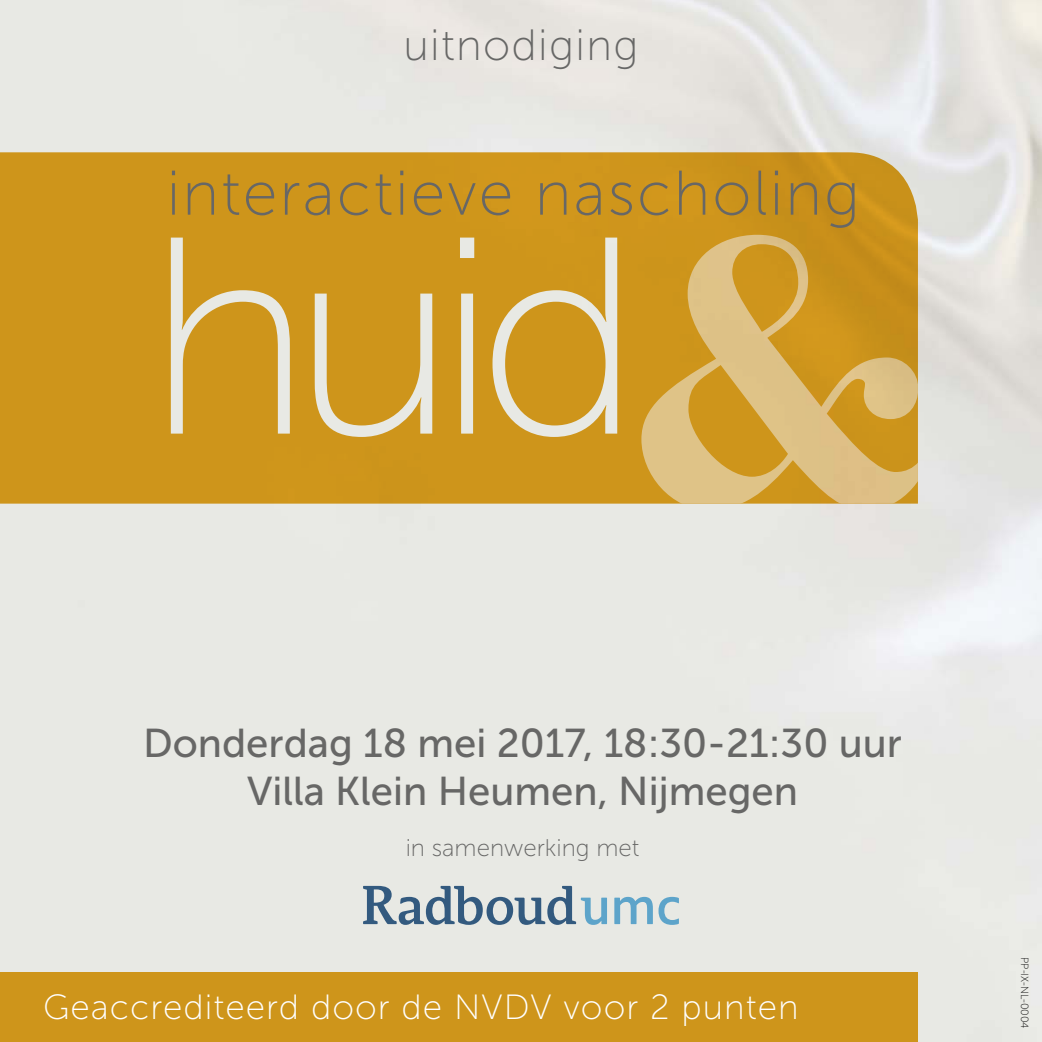
<style>
.page{position:relative;width:1042px;height:1042px;background:#fff}
.page>*{position:absolute;margin:0;border:0;box-sizing:border-box;transform-origin:0 0}
.t1{font:280px "Museo Sans 100";color:#fff}
.t2{font:63px "Museo Sans 100";letter-spacing:.03em;color:#676766}
.t3{font:43.75px "Museo Sans 100";letter-spacing:.03em;color:#676766}
.t4{font:40.25px/48.1px "Museo Sans 500";color:#676766;text-align:center}
.t5{font:35px "Museo Sans 100";letter-spacing:.03em;color:#fff}
.t6{font:24.15px "Museo Sans 100";color:#676766}
.t7{font:10.5px "Museo Sans 100";color:#000}
.s1{font-family:"Bauer Bodoni Std";font-weight:700;font-size:394.8px;color:#f6d698}
</style>
<div class="page">
<div style="left:0;top:152px;width:918px;height:352px;background:#ce951b"></div>
<div style="left:0;top:972px;width:918px;height:70px;background:#ce951b"></div>
<svg style="left:363px;top:886px;width:316px;height:39px;background:#abbdc7"></svg>
<p class="t3" style="left:403px;top:22px;width:236px">uitnodiging</p>
<p class="t2" style="left:167px;top:160px;width:695px">interactieve nascholing</p>
<h1 class="t1" style="left:146px;top:189px;width:813px">huid<span class="s1">&amp;</span></h1>
<p class="t4" style="left:143px;top:719px;width:760px">Donderdag 18 mei 2017, 18:30-21:30 uur<br>Villa Klein Heumen, Nijmegen</p>
<p class="t6" style="left:406px;top:835px;width:235px">in samenwerking met</p>
<p class="t5" style="left:43px;top:988px;width:757px">Geaccrediteerd door de NVDV voor 2 punten</p>
<p class="t7" style="left:1030px;top:957px;width:73px;rotate:90deg">PP-IX-NL-0004</p>
</div>
